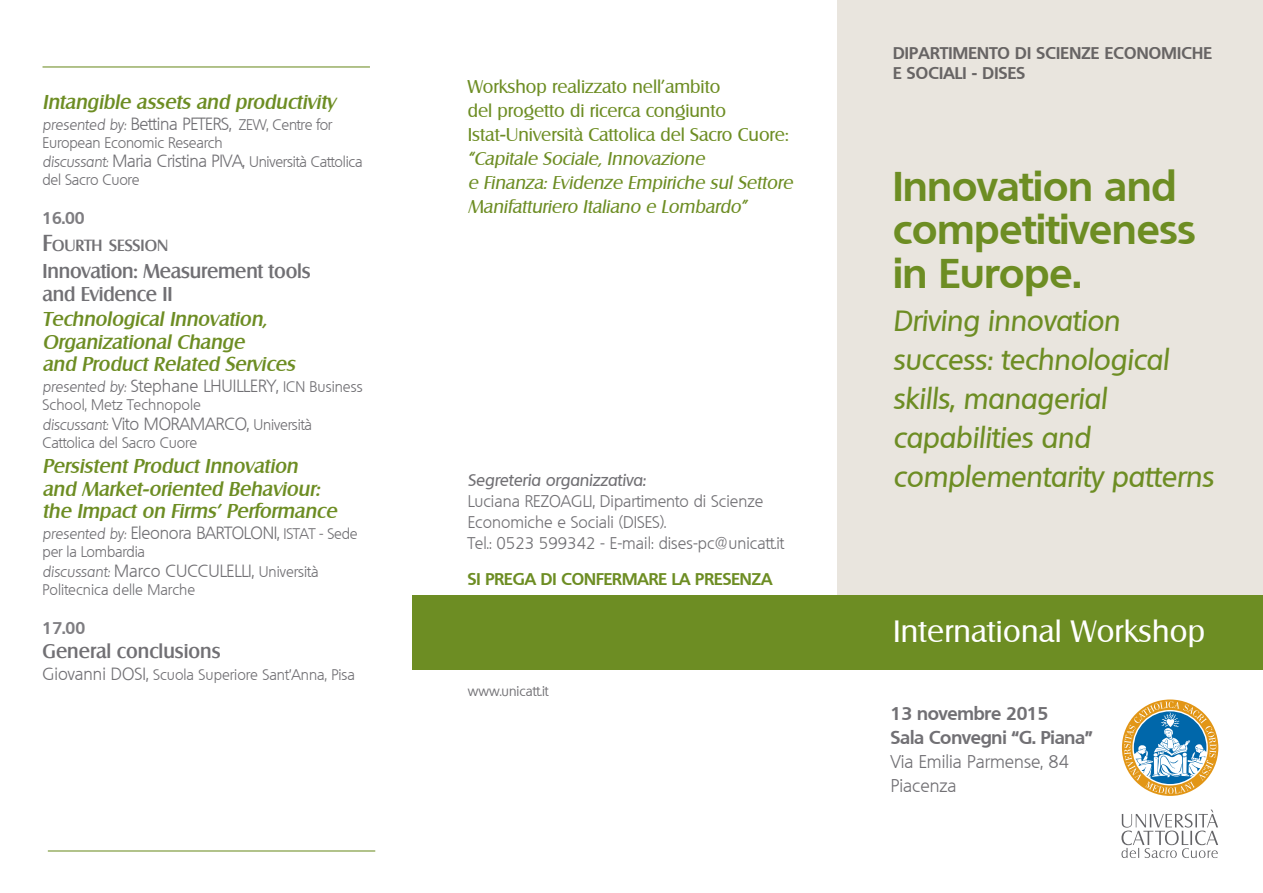
<style>
.page{position:relative;width:1263px;height:893px;background:#fff}
.page>*{position:absolute;margin:0;border:0;box-sizing:border-box;transform-origin:0 0}
.t1{font:700 40.5px/43.5px "Quebec";color:#6d8d23}
.t2{font:30px "Salzburg";letter-spacing:.01em;color:#fff}
.t3{font:italic 500 28.5px/39px "Quebec";color:#6d8d23}
.t4{font:italic 500 19.5px "Salzburg";color:#6d8d23}
.t5{font:500 19.5px "Salzburg";letter-spacing:-.01em;color:#717074}
.t6{font:18px/24px "Salzburg";color:#6d8d23}
.t7{font:italic 18px/24px "Salzburg";color:#6d8d23}
.t8{font:700 18px "Quebec";letter-spacing:-.01em;color:#717074}
.t9{font:300 18px "Quebec";color:#717074}
.t10{font:300 17.25px "Quebec";letter-spacing:-.01em;color:#717074}
.t11{font:300 16.5px/21px "Quebec";color:#717074}
.t12{font:700 16.5px/19.5px "Quebec";letter-spacing:.015em;color:#717074}
.t13{font:700 16.5px "Quebec";color:#6d8d23}
.t14{font:italic 500 16.5px "Quebec";color:#717074}
.t15{font:700 16.5px "Quebec";letter-spacing:-.005em;color:#7e7d81}
.t16{font:500 15.75px "Salzburg";color:#717074}
.t17{font:300 15px/18px "Quebec";letter-spacing:-.01em;color:#717074}
.t18{font:13.5px "Quebec";color:#717074}
.s1{font-style:italic;font-size:15px}
.s2{font-size:15px}
.s3{font-style:italic}
.s4{font-size:17.25px}
.s5{font-size:22.5px}
</style>
<div class="page">
<div style="left:838px;top:0;width:425px;height:600px;background:#e9e5de"></div>
<div style="left:412px;top:595px;width:851px;height:74px;background:#6d8d23"></div>
<svg style="left:1122px;top:699px;width:96px;height:97px"></svg>
<svg style="left:1121px;top:810px;width:97px;height:48px"></svg>
<hr style="left:48px;top:850px;width:327px;height:1px;background:#6d8d23">
<hr style="left:43px;top:66px;width:327px;height:1px;background:#6d8d23">
<p class="t4" style="left:43px;top:90px;width:294px">Intangible assets and productivity</p>
<p class="t10" style="left:43px;top:113px;width:291px"><span class="s1">presented by:</span> Bettina PETERS, <span class="s2">ZEW, Centre for</span></p>
<p class="t17" style="left:43px;top:133px;width:182px">European Economic Research</p>
<p class="t17" style="left:43px;top:153px;width:322px"><span class="s3">discussant:</span> <span class="s4">Maria Cristina PIVA,</span> Università Cattolica del Sacro Cuore</p>
<p class="t15" style="left:43px;top:207px;width:44px">16.00</p>
<p class="t16" style="left:43px;top:236px;width:127px"><span class="s5">F</span>OURTH SESSION</p>
<p class="t5" style="left:43px;top:260px;width:270px">Innovation: Measurement tools</p>
<p class="t5" style="left:43px;top:282px;width:132px">and Evidence II</p>
<p class="t4" style="left:43px;top:308px;width:226px">Technological Innovation,</p>
<p class="t4" style="left:43px;top:330px;width:204px">Organizational Change</p>
<p class="t4" style="left:43px;top:353px;width:254px">and Product Related Services</p>
<p class="t10" style="left:43px;top:375px;width:322px"><span class="s1">presented by:</span> Stephane LHUILLERY, <span class="s2">ICN Business</span></p>
<p class="t17" style="left:43px;top:396px;width:160px">School, Metz Technopole</p>
<p class="t10" style="left:43px;top:413px;width:271px"><span class="s1">discussant:</span> Vito MORAMARCO, <span class="s2">Università</span></p>
<p class="t17" style="left:43px;top:433px;width:156px">Cattolica del Sacro Cuore</p>
<p class="t4" style="left:43px;top:455px;width:257px">Persistent Product Innovation</p>
<p class="t4" style="left:43px;top:477px;width:279px">and Market-oriented Behaviour:</p>
<p class="t4" style="left:43px;top:500px;width:296px">the Impact on Firms’ Performance</p>
<p class="t10" style="left:43px;top:522px;width:317px"><span class="s1">presented by:</span> Eleonora BARTOLONI, <span class="s2">ISTAT - Sede</span></p>
<p class="t17" style="left:43px;top:543px;width:104px">per la Lombardia</p>
<p class="t10" style="left:43px;top:560px;width:278px"><span class="s1">discussant:</span> Marco CUCCULELLI, <span class="s2">Università</span></p>
<p class="t17" style="left:43px;top:580px;width:154px">Politecnica delle Marche</p>
<p class="t15" style="left:43px;top:617px;width:44px">17.00</p>
<p class="t5" style="left:43px;top:639px;width:180px">General conclusions</p>
<p class="t17" style="left:43px;top:666px;width:314px"><span class="s4">Giovanni DOSI,</span> Scuola Superiore Sant’Anna, Pisa</p>
<p class="t6" style="left:468px;top:75px;width:254px">Workshop realizzato nell’ambito</p>
<p class="t6" style="left:468px;top:99px;width:260px">del progetto di ricerca congiunto</p>
<p class="t6" style="left:468px;top:123px;width:322px">Istat-Università Cattolica del Sacro Cuore: <span class="s3">“Capitale Sociale, Innovazione</span></p>
<p class="t7" style="left:468px;top:171px;width:326px">e Finanza: Evidenze Empiriche sul Settore<br>Manifatturiero Italiano e Lombardo”</p>
<p class="t14" style="left:468px;top:470px;width:180px">Segreteria organizzativa:</p>
<p class="t11" style="left:468px;top:491px;width:297px">Luciana REZOAGLI, Dipartimento di Scienze<br>Economiche e Sociali (DISES).</p>
<p class="t11" style="left:468px;top:533px;width:318px">Tel.: 0523 599342 - E-mail: dises-pc@unicatt.it</p>
<p class="t13" style="left:468px;top:568px;width:306px">SI PREGA DI CONFERMARE LA PRESENZA</p>
<p class="t18" style="left:468px;top:683px;width:82px">www.unicatt.it</p>
<p class="t12" style="left:893px;top:43px;width:320px">DIPARTIMENTO DI SCIENZE ECONOMICHE<br>E SOCIALI - DISES</p>
<p class="t1" style="left:893px;top:163px;width:304px">Innovation and competitiveness</p>
<p class="t1" style="left:893px;top:250px;width:190px">in Europe.</p>
<p class="t3" style="left:893px;top:301px;width:228px">Driving innovation</p>
<p class="t3" style="left:893px;top:340px;width:277px">success: technological</p>
<p class="t3" style="left:893px;top:379px;width:322px">skills, managerial capabilities and complementarity patterns</p>
<p class="t2" style="left:893px;top:614px;width:313px">International Workshop</p>
<p class="t8" style="left:891px;top:702px;width:159px">13 novembre 2015</p>
<p class="t8" style="left:891px;top:726px;width:203px">Sala Convegni “G. Piana”</p>
<p class="t9" style="left:891px;top:750px;width:180px">Via Emilia Parmense, 84</p>
<p class="t9" style="left:891px;top:774px;width:67px">Piacenza</p>
</div>
